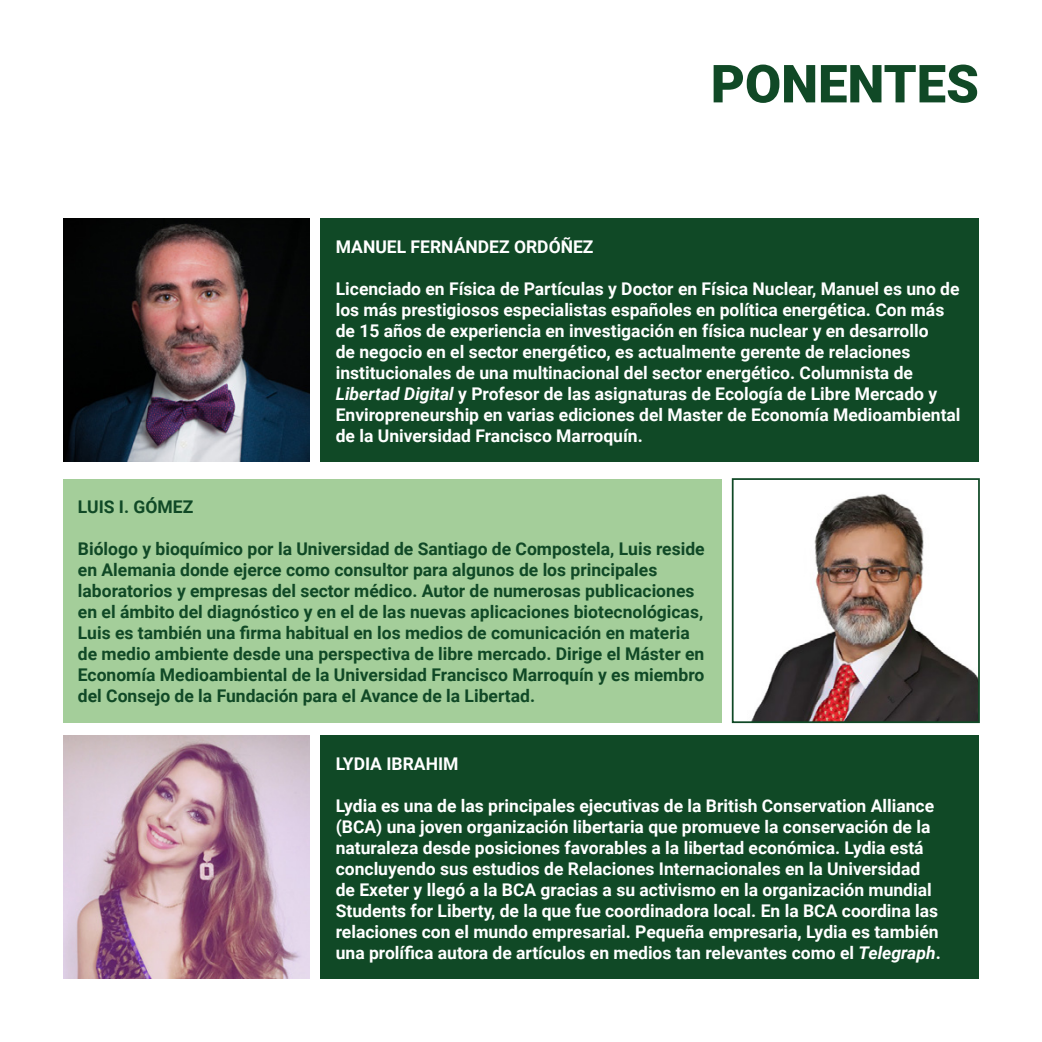
<style>
.page{position:relative;width:1042px;height:1042px;background:#fff}
.page>*{position:absolute;margin:0;border:0;box-sizing:border-box;transform-origin:0 0}
.t1{font:900 52.5px "Roboto";color:#104926}
.t2{font:700 17.5px/21px "Roboto";color:#fff}
.t3{font:700 17.5px/21px "Roboto";color:#104926}
.s1{font-style:italic}
</style>
<div class="page">
<img style="left:63px;top:219px;width:246px;height:243px">
<div style="left:321px;top:219px;width:658px;height:243px;background:#104926"></div>
<img style="left:63px;top:736px;width:246px;height:243px">
<div style="left:321px;top:736px;width:658px;height:243px;background:#104926"></div>
<img style="left:751px;top:493px;width:226px;height:227px">
<div style="left:732px;top:478px;width:248px;height:245px;border:2px solid #104926"></div>
<div style="left:63px;top:479px;width:658px;height:243px;background:#a4ce9a"></div>
<h1 class="t1" style="left:711px;top:47px;width:270px">PONENTES</h1>
<p class="t2" style="left:336px;top:235px;width:259px">MANUEL FERNÁNDEZ ORDÓÑEZ</p>
<p class="t2" style="left:336px;top:277px;width:626px">Licenciado en Física de Partículas y Doctor en Física Nuclear, Manuel es uno de los más prestigiosos especialistas españoles en política energética. Con más de 15 años de experiencia en investigación en física nuclear y en desarrollo<br>de negocio en el sector energético, es actualmente gerente de relaciones institucionales de una multinacional del sector energético. Columnista de <span class="s1">Libertad Digital</span> y Profesor de las asignaturas de Ecología de Libre Mercado y Enviropreneurship en varias ediciones del Master de Economía Medioambiental de la Universidad Francisco Marroquín.</p>
<p class="t3" style="left:78px;top:496px;width:117px">LUIS I. GÓMEZ</p>
<p class="t3" style="left:78px;top:538px;width:628px">Biólogo y bioquímico por la Universidad de Santiago de Compostela, Luis reside en Alemania donde ejerce como consultor para algunos de los principales laboratorios y empresas del sector médico. Autor de numerosas publicaciones en el ámbito del diagnóstico y en el de las nuevas aplicaciones biotecnológicas, Luis es también una firma habitual en los medios de comunicación en materia de medio ambiente desde una perspectiva de libre mercado. Dirige el Máster en Economía Medioambiental de la Universidad Francisco Marroquín y es miembro del Consejo de la Fundación para el Avance de la Libertad.</p>
<p class="t2" style="left:336px;top:752px;width:124px">LYDIA IBRAHIM</p>
<p class="t2" style="left:336px;top:794px;width:606px">Lydia es una de las principales ejecutivas de la British Conservation Alliance (BCA) una joven organización libertaria que promueve la conservación de la naturaleza desde posiciones favorables a la libertad económica. Lydia está concluyendo sus estudios de Relaciones Internacionales en la Universidad de Exeter y llegó a la BCA gracias a su activismo en la organización mundial Students for Liberty, de la que fue coordinadora local. En la BCA coordina las relaciones con el mundo empresarial. Pequeña empresaria, Lydia es también una prolífica autora de artículos en medios tan relevantes como el <span class="s1">Telegraph</span>.</p>
</div>
